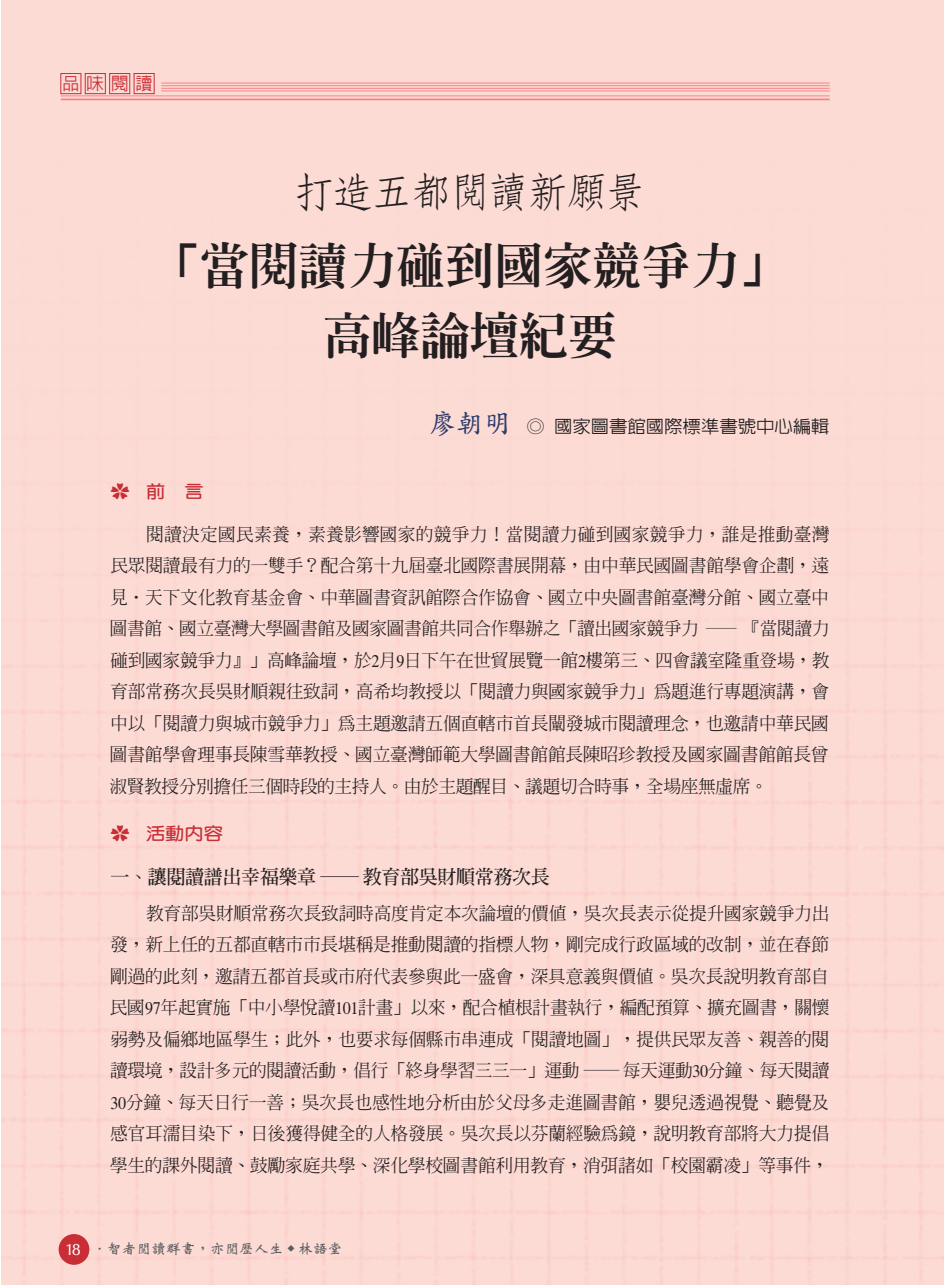
<style>
.page{position:relative;width:945px;height:1285px;background:#fff}
.page>*{position:absolute;margin:0;border:0;box-sizing:border-box;transform-origin:0 0}
.t1{font:49px/70px "AR Ming B5 Heavy E Ten B5 H";color:#231f20;text-align:center}
.t2{font:42px "AR Fang Song B5 Medium E Ten B5 H";letter-spacing:-.075em;color:#231f20}
.t3{font:19.25px "AR Ming B5 Bold E Ten B5 H";letter-spacing:-.03em;color:#231f20}
.t4{font:17.85px/31.5px "AR Ming B5 Medium E Ten B5 H";letter-spacing:-.02em;color:#231f20;text-align:justify}
.t5{font:17.5px "AR New Hei B5 Medium E Ten B5 H";color:#231f20;scale:1.05 1}
.t6{font:17.5px "AR Hei B5 Medium E Ten B5 H";color:#c92d36}
.t7{font:17.32px "AR Yuan B5 Bold E Ten B5 H";color:#c92d36;scale:1.11 1}
.t8{font:14px "AR Wei Bei B5 Bold E Ten B5 H";color:#5a5b5f;scale:1.05 1}
.s1{font-family:"AR Kai B5 HK Bold E Ten B5 H";font-size:26.25px;color:#2d3b6b}
.s2{font-family:"Koz Go Pro Extra Light 90 msp RKSJ H"}
.s3{font-family:"Times"}
.s4{font-family:"CG Omega";font-size:16.62px;color:#fff}
</style>
<div class="page">
<div style="left:1px;top:0;width:943px;height:1284px;background:#fcdbd5"></div>
<hr style="left:61px;top:98px;width:769px;height:2px;background:#f48483">
<hr style="left:61px;top:96px;width:769px;height:1px;background:#f48483">
<hr style="left:161px;top:91px;width:669px;height:1px;background:#f48483">
<hr style="left:161px;top:88px;width:669px;height:1px;background:#f48483">
<hr style="left:161px;top:85px;width:669px;height:1px;background:#f48483">
<hr style="left:161px;top:83px;width:669px;height:1px;background:#f48483">
<svg style="left:60px;top:73px;width:95px;height:21px;background:#f3bfbc"></svg>
<p class="t6" style="left:62px;top:77px;width:92px">品味閱讀</p>
<h2 class="t2" style="left:294px;top:176px;width:354px">打造五都閱讀新願景</h2>
<h1 class="t1" style="left:152px;top:237px;width:639px">「當閱讀力碰到國家競爭力」高峰論壇紀要</h1>
<p class="t5" style="left:429px;top:419px;width:383px"><span class="s1">廖朝明</span> ◎ 國家圖書館國際標準書號中心編輯</p>
<p class="t7" style="left:110px;top:485px;width:86px"><span class="s2">✿</span> 前　言</p>
<p class="t4" style="left:110px;top:520px;width:722px;text-indent:37px">閱讀決定國民素養，素養影響國家的競爭力！當閱讀力碰到國家競爭力，誰是推動臺灣民眾閱讀最有力的一雙手？配合第十九屆臺北國際書展開幕，由中華民國圖書館學會企劃，遠見‧天下文化教育基金會、中華圖書資訊館際合作協會、國立中央圖書館臺灣分館、國立臺中圖書館、國立臺灣大學圖書館及國家圖書館共同合作舉辦之「讀出國家競爭力 —『當閱讀力碰到國家競爭力』」高峰論壇，於<span class="s3">2</span>月<span class="s3">9</span>日下午在世貿展覽一館<span class="s3">2</span>樓第三、四會議室隆重登場，教育部常務次長吳財順親往致詞，高希均教授以「閱讀力與國家競爭力」為題進行專題演講，會中以「閱讀力與城市競爭力」為主題邀請五個直轄市首長闡發城市閱讀理念，也邀請中華民國圖書館學會理事長陳雪華教授、國立臺灣師範大學圖書館館長陳昭珍教授及國家圖書館館長曾淑賢教授分別擔任三個時段的主持人。由於主題醒目、議題切合時事，全場座無虛席。</p>
<p class="t7" style="left:110px;top:827px;width:103px"><span class="s2">✿</span> 活動內容</p>
<p class="t3" style="left:110px;top:869px;width:441px">一、讓閱讀譜出幸福樂章 ─教育部吳財順常務次長</p>
<p class="t4" style="left:110px;top:899px;width:722px;text-indent:36px">教育部吳財順常務次長致詞時高度肯定本次論壇的價值，吳次長表示從提升國家競爭力出發，新上任的五都直轄市市長堪稱是推動閱讀的指標人物，剛完成行政區域的改制，並在春節剛過的此刻，邀請五都首長或市府代表參與此一盛會，深具意義與價值。吳次長說明教育部自民國<span class="s3">97</span>年起實施「中小學悅讀<span class="s3">101</span>計畫」以來，配合植根計畫執行，編配預算、擴充圖書，關懷弱勢及偏鄉地區學生；此外，也要求每個縣市串連成「閱讀地圖」，提供民眾友善、親善的閱讀環境，設計多元的閱讀活動，倡行「終身學習三三一」運動 ─每天運動<span class="s3">30</span>分鐘、每天閱讀<span class="s3">30</span>分鐘、每天日行一善；吳次長也感性地分析由於父母多走進圖書館，嬰兒透過視覺、聽覺及感官耳濡目染下，日後獲得健全的人格發展。吳次長以芬蘭經驗為鏡，說明教育部將大力提倡學生的課外閱讀、鼓勵家庭共學、深化學校圖書館利用教育，消弭諸如「校園霸凌」等事件，</p>
<p class="t8" style="left:65px;top:1243px;width:266px"><span class="s4">18</span> ．智者閱讀群書，亦閱歷人生 <sup>◆</sup> 林語堂</p>
</div>
